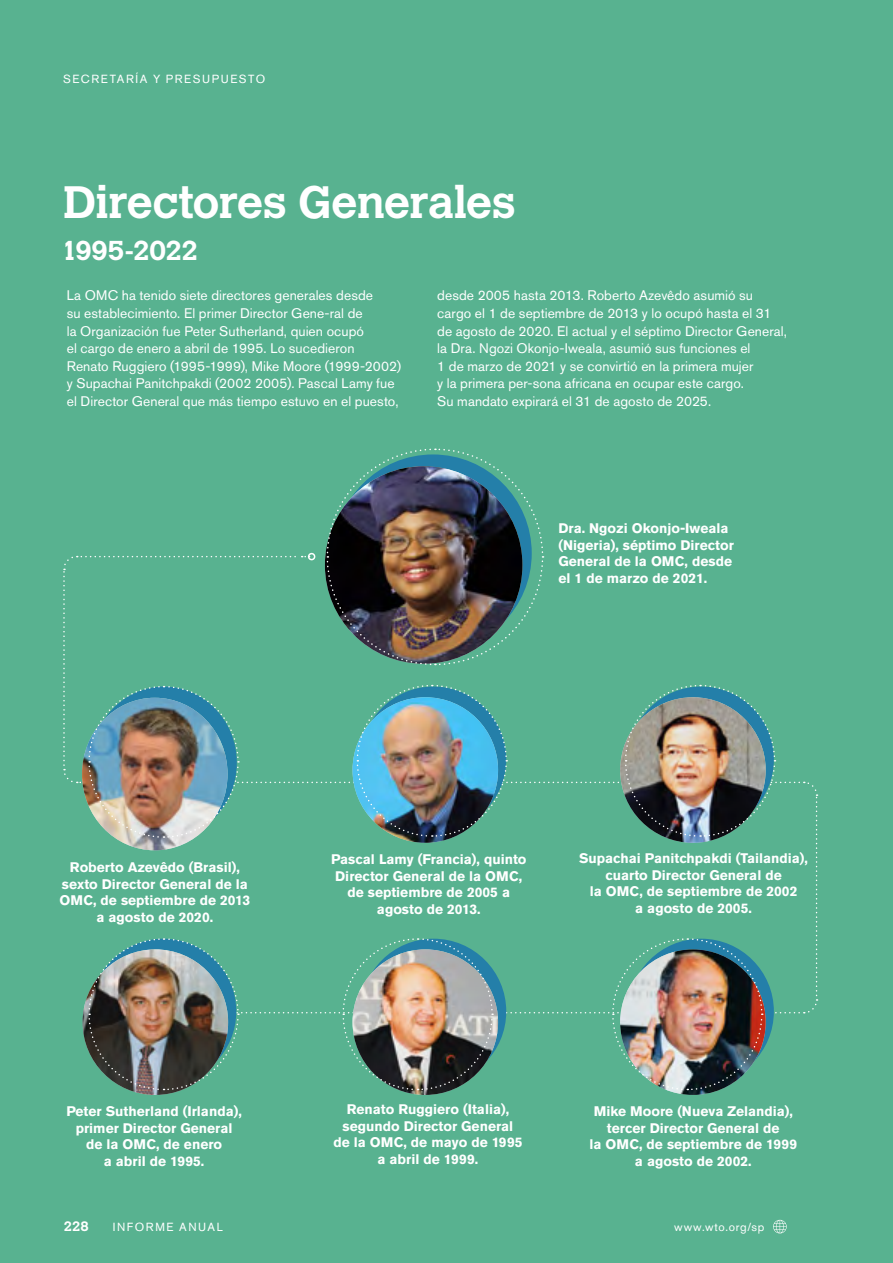
<style>
.page{position:relative;width:893px;height:1263px;background:#58b290}
.page>*{position:absolute;margin:0;border:0;box-sizing:border-box;transform-origin:0 0}
.t1{font:700 45px "Calvert MT Std";letter-spacing:-.015em;color:#fff}
.t2{font:700 27px "Calvert MT Std";letter-spacing:-.02em;color:#fff}
.t3{font:13.8px/17.5px "Akzidenz Grotesk Pro";letter-spacing:.005em;color:#fff}
.t4{font:700 13.8px/16.6px "Akzidenz Grotesk Pro";color:#fff;text-align:center}
.t5{font:700 13.5px "Calvert MT Std";color:#fff}
.t6{font:11.7px "Akzidenz Grotesk Pro";letter-spacing:.135em;color:#fff}
.t7{font:11.7px "Akzidenz Grotesk Pro";letter-spacing:.06em;color:#fff}
</style>
<div class="page">
<img style="left:63px;top:448px;width:755px;height:643px">
<svg style="left:773px;top:1220px;width:14px;height:13px"></svg>
<p class="t6" style="left:63px;top:71px;width:204px">SECRETARÍA Y PRESUPUESTO</p>
<h1 class="t1" style="left:63px;top:174px;width:454px">Directores Generales</h1>
<h2 class="t2" style="left:61px;top:233px;width:139px">1995-2022</h2>
<p class="t3" style="left:67px;top:287px;width:336px">La OMC ha tenido siete directores generales desde<br>su establecimiento. El primer Director Gene-ral de<br>la Organización fue Peter Sutherland, quien ocupó<br>el cargo de enero a abril de 1995. Lo sucedieron<br>Renato Ruggiero (1995-1999), Mike Moore (1999-2002) y Supachai Panitchpakdi (2002 2005). Pascal Lamy fue el Director General que más tiempo estuvo en el puesto,</p>
<p class="t3" style="left:437px;top:287px;width:351px">desde 2005 hasta 2013. Roberto Azevêdo asumió su cargo el 1 de septiembre de 2013 y lo ocupó hasta el 31 de agosto de 2020. El actual y el séptimo Director General, la Dra. Ngozi Okonjo-Iweala, asumió sus funciones el<br>1 de marzo de 2021 y se convirtió en la primera mujer<br>y la primera per-sona africana en ocupar este cargo.<br>Su mandato expirará el 31 de agosto de 2025.</p>
<p class="t4" style="left:558px;top:520px;width:177px;text-align:left">Dra. Ngozi Okonjo-Iweala (Nigeria), séptimo Director<br>General de la OMC, desde el 1 de marzo de 2021.</p>
<p class="t4" style="left:60px;top:859px;width:192px">Roberto Azevêdo (Brasil), sexto Director General de la<br>OMC, de septiembre de 2013 a agosto de 2020.</p>
<p class="t4" style="left:66px;top:1103px;width:177px">Peter Sutherland (Irlanda), primer Director General de la OMC, de enero<br>a abril de 1995.</p>
<p class="t4" style="left:331px;top:851px;width:197px">Pascal Lamy (Francia), quinto<br>Director General de la OMC, de septiembre de 2005 a agosto de 2013.</p>
<p class="t4" style="left:579px;top:850px;width:230px">Supachai Panitchpakdi (Tailandia), cuarto Director General de<br>la OMC, de septiembre de 2002<br>a agosto de 2005.</p>
<p class="t4" style="left:333px;top:1101px;width:191px">Renato Ruggiero (Italia), segundo Director General de la OMC, de mayo de 1995 a abril de 1999.</p>
<p class="t4" style="left:589px;top:1103px;width:209px">Mike Moore (Nueva Zelandia), tercer Director General de<br>la OMC, de septiembre de 1999 a agosto de 2002.</p>
<p class="t5" style="left:64px;top:1217px;width:26px">228</p>
<p class="t6" style="left:113px;top:1219px;width:112px">INFORME ANUAL</p>
<p class="t7" style="left:674px;top:1219px;width:92px">www.wto.org/sp</p>
</div>
